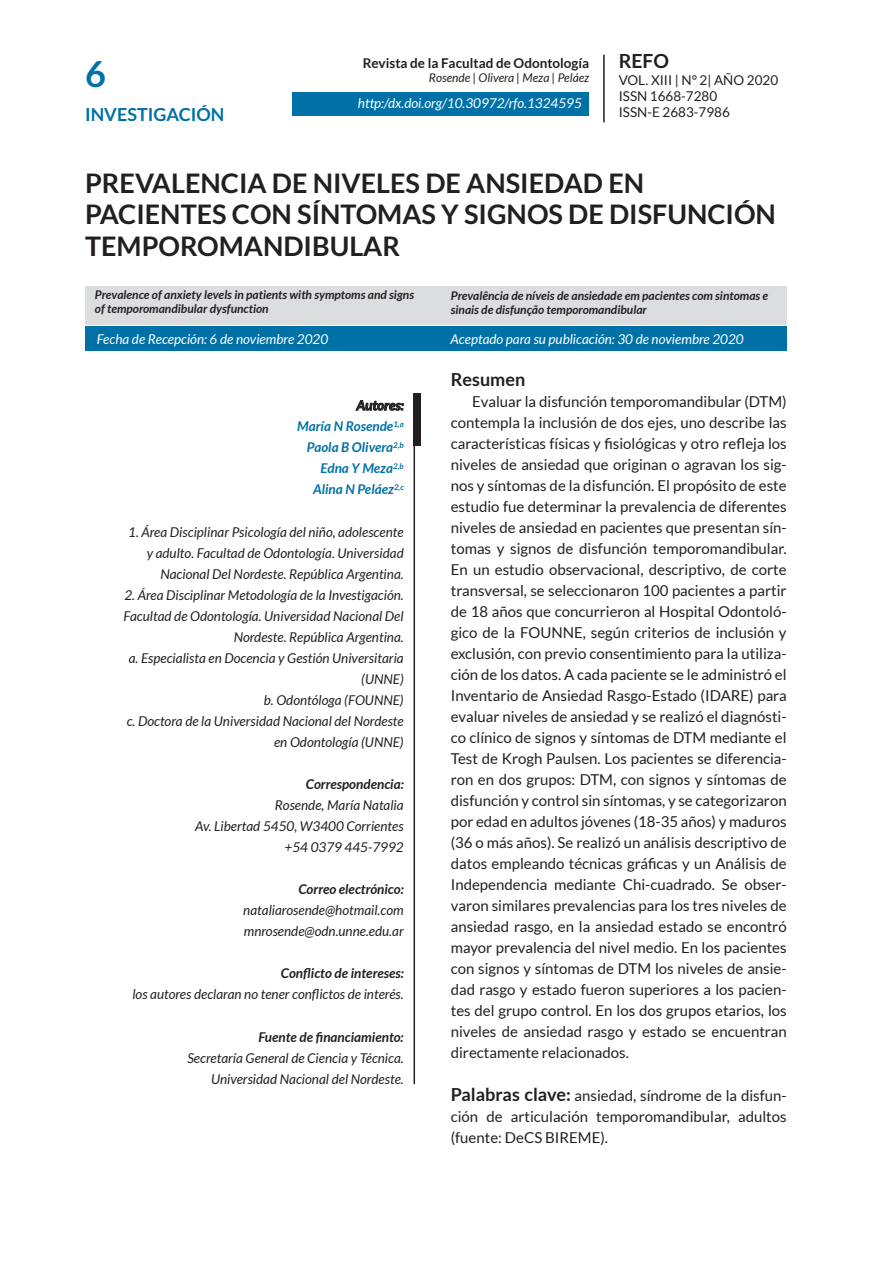
<style>
.page{position:relative;width:893px;height:1263px;background:#fff}
.page>*{position:absolute;margin:0;border:0;box-sizing:border-box;transform-origin:0 0}
.t1{font:700 36px "Lato";color:#0071a7}
.t2{font:700 27px/31.5px "Lato";color:#231f20}
.t3{font:700 19.5px "Lato";color:#231f20}
.t4{font:700 18px "Lato";color:#0071a7}
.t5{font:700 18px "Lato";color:#231f20}
.t6{font:15px/21px "Lato";color:#231f20;text-align:justify}
.t7{font:italic 13.5px/21px "Lato";color:#231f20;text-align:right}
.t8{font:italic 13.5px "Lato";color:#fff}
.t9{font:italic 700 13.5px "Lato";color:#231f20}
.t10{font:italic 700 13.5px/21px "Lato";color:#0071a7;text-align:right}
.t11{font:13.5px/16.2px "Lato";color:#231f20}
.t12{font:700 13.5px "Lato";color:#231f20}
.t13{font:italic 700 12px/14.4px "Lato";color:#231f20}
.t14{font:italic 12px "Lato";color:#231f20}
.s1{color:#231f20}
.s2{font-weight:700;font-size:18px}
</style>
<div class="page">
<div style="left:85px;top:326px;width:702px;height:25px;background:#0071a7"></div>
<div style="left:85px;top:286px;width:702px;height:39px;background:#dcdddf"></div>
<hr style="left:414px;top:393px;width:1px;height:691px;background:#231f20">
<div style="left:413px;top:393px;width:8px;height:52px;background:#231f20"></div>
<div style="left:293px;top:93px;width:296px;height:23px;background:#0071a7"></div>
<hr style="left:603px;top:55px;width:2px;height:67px;background:#231f20">
<h1 class="t1" style="left:85px;top:53px;width:22px">6</h1>
<p class="t4" style="left:85px;top:104px;width:141px">INVESTIGACIÓN</p>
<p class="t12" style="left:363px;top:55px;width:228px">Revista de la Facultad de Odontología</p>
<p class="t14" style="left:429px;top:71px;width:162px">Rosende | Olivera | Meza | Peláez</p>
<p class="t8" style="left:358px;top:95px;width:226px">http:/dx.doi.org/10.30972/rfo.1324595</p>
<h3 class="t3" style="left:619px;top:50px;width:52px">REFO</h3>
<p class="t11" style="left:619px;top:71px;width:161px">VOL. XIII | N° 2| AÑO 2020<br>ISSN 1668-7280<br>ISSN-E 2683-7986</p>
<h2 class="t2" style="left:85px;top:167px;width:692px">PREVALENCIA DE NIVELES DE ANSIEDAD EN<br>PACIENTES CON SÍNTOMAS Y SIGNOS DE DISFUNCIÓN<br>TEMPOROMANDIBULAR</h2>
<p class="t13" style="left:95px;top:288px;width:321px">Prevalence of anxiety levels in patients with symptoms and signs of temporomandibular dysfunction</p>
<p class="t13" style="left:451px;top:288px;width:319px">Prevalência de níveis de ansiedade em pacientes com sintomas e sinais de disfunção temporomandibular</p>
<p class="t8" style="left:97px;top:331px;width:233px">Fecha de Recepción: 6 de noviembre 2020</p>
<p class="t8" style="left:451px;top:331px;width:295px">Aceptado para su publicación: 30 de noviembre 2020</p>
<p class="t10" style="left:297px;top:395px;width:108px"><span class="s1">Autores:<br></span>María N Rosende<sup>1,a<br></sup>Paola B Olivera<sup>2,b<br></sup>Edna Y Meza<sup>2,b<br></sup>Alina N Peláez<sup>2,c</sup></p>
<p class="t7" style="left:128px;top:521px;width:277px">1. Área Disciplinar Psicología del niño, adolescente y adulto. Facultad de Odontología. Universidad<br>Nacional Del Nordeste. República Argentina.</p>
<p class="t7" style="left:124px;top:584px;width:282px">2. Área Disciplinar Metodología de la Investigación.<br>Facultad de Odontología. Universidad Nacional Del Nordeste. República Argentina.<br>a. Especialista en Docencia y Gestión Universitaria (UNNE)<br>b. Odontóloga (FOUNNE)<br>c. Doctora de la Universidad Nacional del Nordeste en Odontología (UNNE)</p>
<p class="t9" style="left:306px;top:776px;width:99px">Correspondencia:</p>
<p class="t7" style="left:195px;top:795px;width:210px">Rosende, María Natalia<br>Av. Libertad 5450, W3400 Corrientes +54 0379 445-7992</p>
<p class="t9" style="left:298px;top:881px;width:107px">Correo electrónico:</p>
<p class="t7" style="left:243px;top:900px;width:162px;text-align:left">nataliarosende@hotmail.com mnrosende@odn.unne.edu.ar</p>
<p class="t9" style="left:281px;top:966px;width:124px">Conflicto de intereses:</p>
<p class="t7" style="left:132px;top:984px;width:273px">los autores declaran no tener conflictos de interés.</p>
<p class="t9" style="left:258px;top:1029px;width:147px">Fuente de financiamiento:</p>
<p class="t7" style="left:187px;top:1048px;width:218px">Secretaría General de Ciencia y Técnica.<br>Universidad Nacional del Nordeste.</p>
<p class="t5" style="left:451px;top:369px;width:76px">Resumen</p>
<p class="t6" style="left:451px;top:391px;width:337px;text-indent:21px">Evaluar la disfunción temporomandibular (DTM) contempla la inclusión de dos ejes, uno describe las características físicas y fisiológicas y otro refleja los niveles de ansiedad que originan o agravan los sig&shy;nos y síntomas de la disfunción. El propósito de este estudio fue determinar la prevalencia de diferentes niveles de ansiedad en pacientes que presentan sín&shy;tomas y signos de disfunción temporomandibular.<br>En un estudio observacional, descriptivo, de corte transversal, se seleccionaron 100 pacientes a partir de 18 años que concurrieron al Hospital Odontoló&shy;gico de la FOUNNE, según criterios de inclusión y exclusión, con previo consentimiento para la utiliza&shy;ción de los datos. A cada paciente se le administró el Inventario de Ansiedad Rasgo-Estado (IDARE) para evaluar niveles de ansiedad y se realizó el diagnósti&shy;co clínico de signos y síntomas de DTM mediante el Test de Krogh Paulsen. Los pacientes se diferencia&shy;ron en dos grupos: DTM, con signos y síntomas de disfunción y control sin síntomas, y se categorizaron por edad en adultos jóvenes (18-35 años) y maduros (36 o más años). Se realizó un análisis descriptivo de datos empleando técnicas gráficas y un Análisis de Independencia mediante Chi-cuadrado. Se obser&shy;varon similares prevalencias para los tres niveles de ansiedad rasgo, en la ansiedad estado se encontró mayor prevalencia del nivel medio. En los pacientes con signos y síntomas de DTM los niveles de ansie&shy;dad rasgo y estado fueron superiores a los pacien&shy;tes del grupo control. En los dos grupos etarios, los niveles de ansiedad rasgo y estado se encuentran directamente relacionados.</p>
<p class="t6" style="left:451px;top:1084px;width:337px"><span class="s2">Palabras clave:</span> ansiedad, síndrome de la disfun&shy;ción de articulación temporomandibular, adultos (fuente: DeCS BIREME).</p>
</div>
